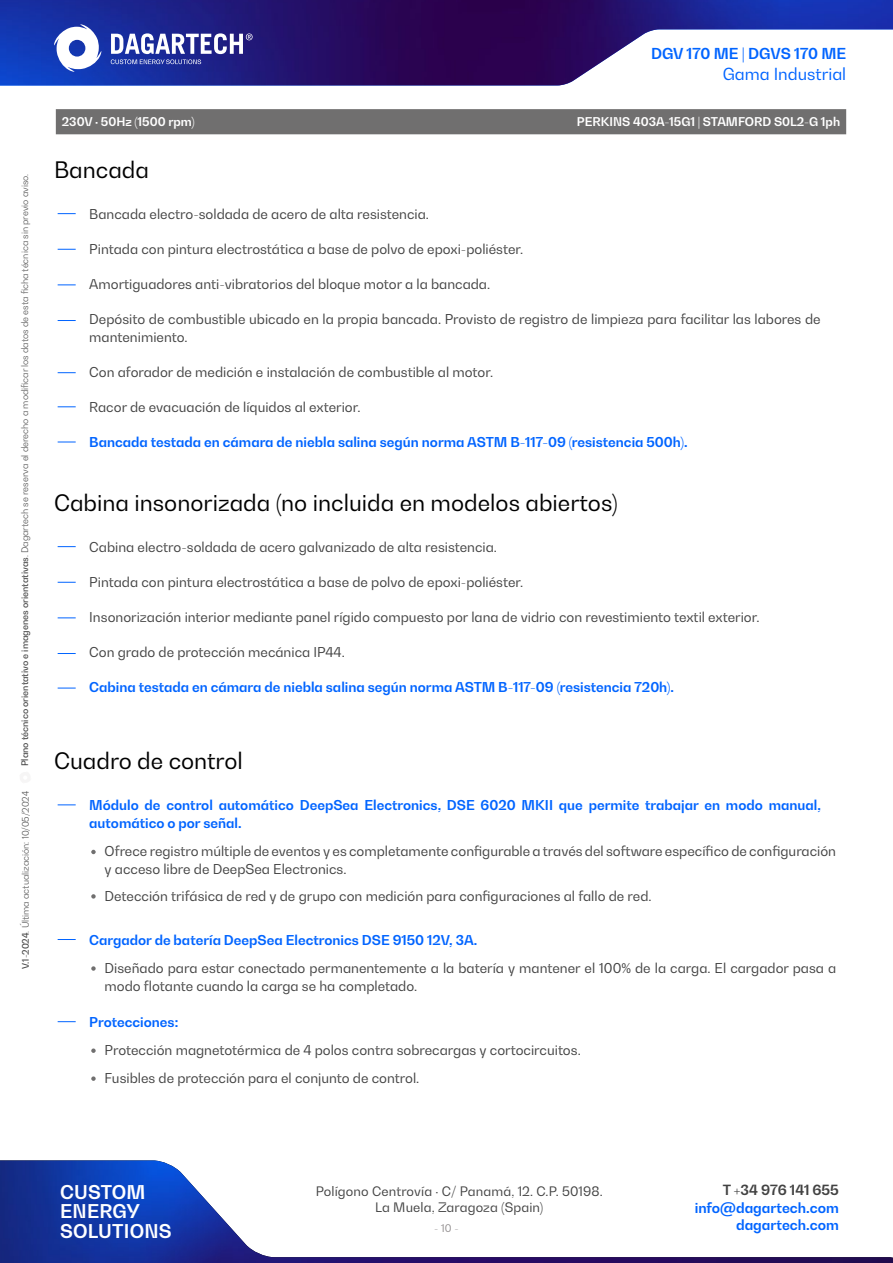
<style>
.page{position:relative;width:893px;height:1263px;background:#fff}
.page>*{position:absolute;margin:0;border:0;box-sizing:border-box;transform-origin:0 0}
.t1{font:22.5px "Bw Gradual";color:#000}
.t2{font:700 18.75px/19.4px "Bw Gradual";letter-spacing:.01em;color:#fff}
.t3{font:16.5px "Bw Gradual";color:#0064ff}
.t4{font:700 15px "Bw Gradual";color:#0064ff}
.t5{font:700 13.95px "Bw Gradual";color:#0064ff}
.t6{font:700 13.95px "Bw Gradual";color:#424242}
.t7{font:13.5px/18px "Bw Gradual";color:#424242}
.t8{font:700 13.5px/18px "Bw Gradual";color:#0064ff}
.t9{font:12.9px/16.2px "Bw Gradual";letter-spacing:.01em;color:#424242;text-align:center}
.t10{font:700 12px "Bw Gradual";color:#fff}
.t11{font:10.5px "Bw Gradual";color:#949091}
.t12{font:300 9px "Bw Gradual";color:#424242}
.s1{font-weight:500}
</style>
<div class="page">
<img style="left:0;top:1160px;width:893px;height:103px">
<img style="left:0;top:0;width:893px;height:85px">
<svg style="left:111px;top:33px;width:142px;height:31px"></svg>
<svg style="left:54px;top:24px;width:47px;height:48px"></svg>
<svg style="left:58px;top:213px;width:18px;height:1px"></svg>
<svg style="left:58px;top:546px;width:18px;height:1px"></svg>
<svg style="left:58px;top:804px;width:18px;height:1px"></svg>
<svg style="left:58px;top:939px;width:18px;height:1px"></svg>
<svg style="left:58px;top:1021px;width:18px;height:1px"></svg>
<svg style="left:58px;top:249px;width:18px;height:1px"></svg>
<svg style="left:58px;top:582px;width:18px;height:1px"></svg>
<svg style="left:58px;top:284px;width:18px;height:1px"></svg>
<svg style="left:58px;top:617px;width:18px;height:1px"></svg>
<svg style="left:58px;top:320px;width:18px;height:1px"></svg>
<svg style="left:58px;top:653px;width:18px;height:1px"></svg>
<svg style="left:58px;top:372px;width:18px;height:1px"></svg>
<svg style="left:58px;top:688px;width:18px;height:1px"></svg>
<svg style="left:58px;top:406px;width:18px;height:1px"></svg>
<svg style="left:58px;top:442px;width:18px;height:1px"></svg>
<svg style="left:91px;top:850px;width:5px;height:4px"></svg>
<svg style="left:91px;top:966px;width:5px;height:5px"></svg>
<svg style="left:91px;top:1048px;width:5px;height:5px"></svg>
<svg style="left:91px;top:1076px;width:5px;height:5px"></svg>
<svg style="left:91px;top:894px;width:5px;height:5px"></svg>
<div style="left:56px;top:109px;width:790px;height:25px;background:#706f6f"></div>
<p class="t12" style="left:19px;top:766px;width:594px;rotate:-90deg"><span class="s1">Plano técnico orientativo e imagenes orientativas</span>. Dagartech se reserva el derecho a modificar los datos de esta ficha técnica sin previo aviso.</p>
<p class="t12" style="left:20px;top:969px;width:180px;rotate:-90deg"><span class="s1">V.1-2024</span>. Última actualización: 10/05/2024</p>
<p class="t4" style="left:651px;top:44px;width:197px">DGV 170 ME | DGVS 170 ME</p>
<p class="t3" style="left:723px;top:63px;width:125px">Gama Industrial</p>
<p class="t10" style="left:62px;top:114px;width:134px">230V · 50Hz (1500 rpm)</p>
<p class="t10" style="left:577px;top:114px;width:265px">PERKINS 403A-15G1 | STAMFORD S0L2-G 1ph</p>
<h1 class="t1" style="left:54px;top:155px;width:97px">Bancada</h1>
<p class="t7" style="left:89px;top:205px;width:341px">Bancada electro-soldada de acero de alta resistencia.</p>
<p class="t7" style="left:89px;top:240px;width:435px">Pintada con pintura electrostática a base de polvo de epoxi-poliéster.</p>
<p class="t7" style="left:89px;top:275px;width:402px">Amortiguadores anti-vibratorios del bloque motor a la bancada.</p>
<p class="t7" style="left:89px;top:310px;width:733px">Depósito de combustible ubicado en la propia bancada. Provisto de registro de limpieza para facilitar las labores de mantenimiento.</p>
<p class="t7" style="left:89px;top:363px;width:405px">Con aforador de medición e instalación de combustible al motor.</p>
<p class="t7" style="left:89px;top:398px;width:273px">Racor de evacuación de líquidos al exterior.</p>
<p class="t8" style="left:89px;top:433px;width:600px">Bancada testada en cámara de niebla salina según norma ASTM B-117-09 (resistencia 500h).</p>
<h1 class="t1" style="left:54px;top:488px;width:565px">Cabina insonorizada (no incluida en modelos abiertos)</h1>
<p class="t7" style="left:89px;top:538px;width:409px">Cabina electro-soldada de acero galvanizado de alta resistencia.</p>
<p class="t7" style="left:89px;top:573px;width:435px">Pintada con pintura electrostática a base de polvo de epoxi-poliéster.</p>
<p class="t7" style="left:89px;top:608px;width:672px">Insonorización interior mediante panel rígido compuesto por lana de vidrio con revestimiento textil exterior.</p>
<p class="t7" style="left:89px;top:643px;width:257px">Con grado de protección mecánica IP44.</p>
<p class="t8" style="left:89px;top:678px;width:586px">Cabina testada en cámara de niebla salina según norma ASTM B-117-09 (resistencia 720h).</p>
<h1 class="t1" style="left:54px;top:746px;width:190px">Cuadro de control</h1>
<p class="t8" style="left:89px;top:796px;width:733px">Módulo de control automático DeepSea Electronics, DSE 6020 MKII que permite trabajar en modo manual, automático o por señal.</p>
<p class="t7" style="left:105px;top:842px;width:733px">Ofrece registro múltiple de eventos y es completamente configurable a través del software específico de configuración y acceso libre de DeepSea Electronics.</p>
<p class="t7" style="left:105px;top:886px;width:548px">Detección trifásica de red y de grupo con medición para configuraciones al fallo de red.</p>
<p class="t8" style="left:89px;top:931px;width:389px">Cargador de batería DeepSea Electronics DSE 9150 12V, 3A.</p>
<p class="t7" style="left:105px;top:959px;width:733px">Diseñado para estar conectado permanentemente a la batería y mantener el 100% de la carga. El cargador pasa a modo flotante cuando la carga se ha completado.</p>
<p class="t8" style="left:89px;top:1013px;width:90px">Protecciones:</p>
<p class="t7" style="left:105px;top:1036px;width:478px;line-height:27.9px">Protección magnetotérmica de 4 polos contra sobrecargas y cortocircuitos.<br>Fusibles de protección para el conjunto de control.</p>
<h2 class="t2" style="left:60px;top:1182px;width:113px">CUSTOM<br>ENERGY<br>SOLUTIONS</h2>
<p class="t9" style="left:316px;top:1182px;width:288px">Polígono Centrovía · C/ Panamá, 12. C.P. 50198.<br>La Muela, Zaragoza (Spain)</p>
<p class="t11" style="left:434px;top:1221px;width:26px">- 10 -</p>
<p class="t6" style="left:723px;top:1180px;width:118px">T +34 976 141 655</p>
<p class="t5" style="left:695px;top:1199px;width:146px">info@dagartech.com</p>
<p class="t5" style="left:736px;top:1215px;width:104px">dagartech.com</p>
</div>
